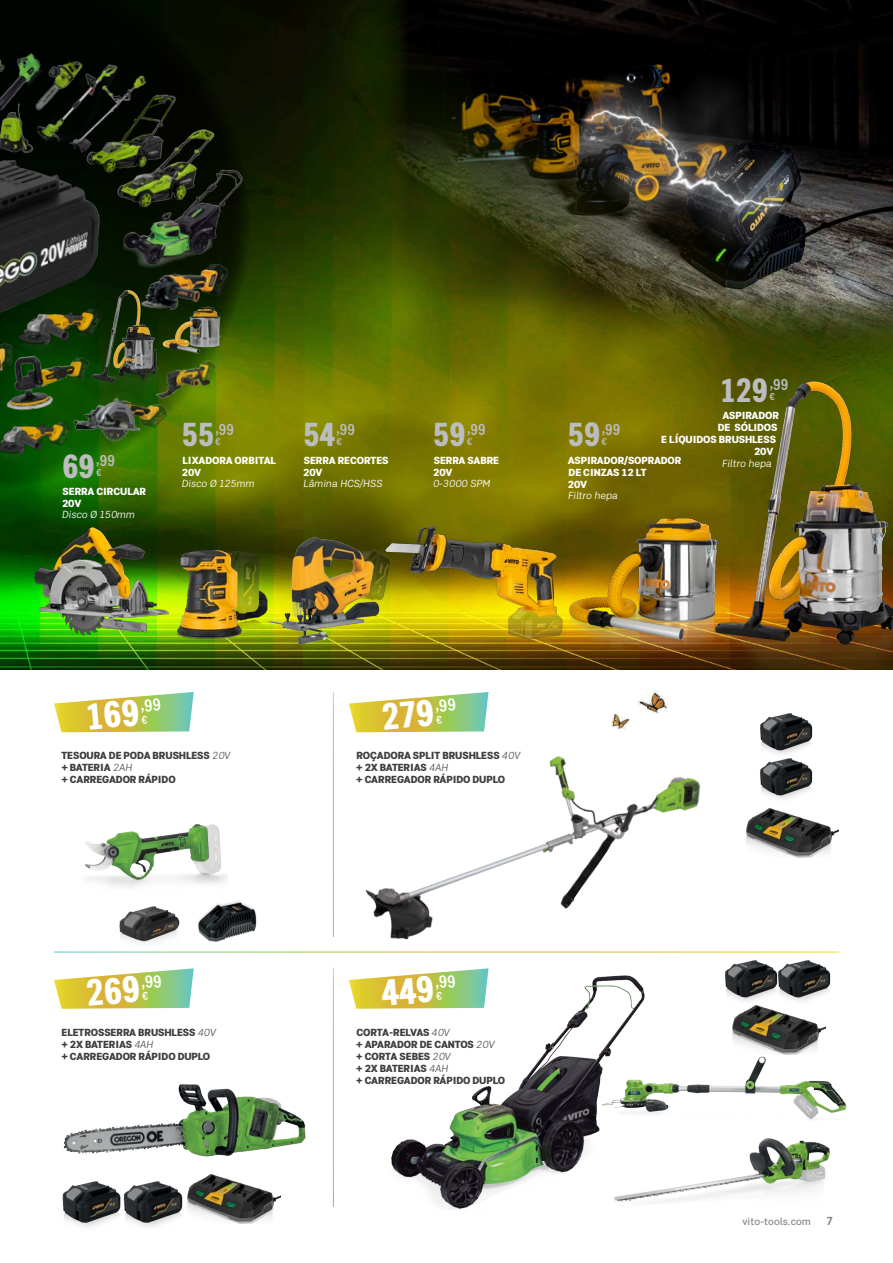
<style>
.page{position:relative;width:893px;height:1263px;background:#fff}
.page>*{position:absolute;margin:0;border:0;box-sizing:border-box;transform-origin:0 0}
.t1{font:700 34.5px "Kommon Grotesk Com";letter-spacing:-.04em;color:#bcbdc0}
.t2{font:500 16.05px "Kommon Grotesk Com";letter-spacing:-.04em;color:#bcbdc0}
.t3{font:700 12px "Kommon Grotesk";color:#808285}
.t4{font:800 10.5px "Kommon Grotesk";letter-spacing:-.01em;color:#3e3e3f}
.DESIGN_ESP{font:800 10.5px "Kommon Grotesk";letter-spacing:-.01em;color:#fff}
.t5{font:italic 10.5px "Kommon Grotesk";color:#fff}
.t6{font:500 10.5px "Kommon Grotesk";color:#808285}
.t7{font:500 10.35px "Kommon Grotesk Com";color:#bcbdc0}
.s1{font-weight:400;font-style:italic;color:#57585a}
</style>
<div class="page">
<img style="left:0;top:0;width:893px;height:669px">
<svg style="left:0;top:0;width:250px;height:489px;background:#354501"></svg>
<img style="left:0;top:13px;width:272px;height:55px">
<img style="left:0;top:158px;width:108px;height:173px">
<img style="left:0;top:331px;width:4px;height:3px">
<img style="left:195px;top:294px;width:42px;height:43px">
<img style="left:4px;top:270px;width:104px;height:64px">
<img style="left:0;top:334px;width:60px;height:53px">
<img style="left:6px;top:28px;width:149px;height:150px">
<img style="left:25px;top:35px;width:160px;height:159px">
<img style="left:105px;top:105px;width:123px;height:123px">
<img style="left:73px;top:73px;width:119px;height:120px">
<img style="left:0;top:143px;width:47px;height:15px">
<img style="left:0;top:22px;width:119px;height:121px">
<img style="left:0;top:17px;width:74px;height:118px">
<img style="left:50px;top:356px;width:160px;height:115px">
<img style="left:135px;top:337px;width:108px;height:75px">
<img style="left:0;top:387px;width:84px;height:100px">
<img style="left:195px;top:296px;width:30px;height:65px">
<img style="left:60px;top:277px;width:135px;height:134px">
<img style="left:108px;top:141px;width:153px;height:153px">
<img style="left:268px;top:517px;width:124px;height:139px">
<img style="left:711px;top:374px;width:182px;height:296px">
<img style="left:384px;top:513px;width:171px;height:134px">
<img style="left:22px;top:513px;width:149px;height:139px">
<img style="left:555px;top:508px;width:182px;height:162px">
<img style="left:361px;top:0;width:532px;height:361px">
<img style="left:157px;top:521px;width:127px;height:127px">
<img style="left:746px;top:817px;width:93px;height:40px">
<img style="left:753px;top:771px;width:60px;height:46px">
<img style="left:760px;top:713px;width:53px;height:58px">
<img style="left:198px;top:901px;width:59px;height:41px">
<img style="left:119px;top:906px;width:61px;height:37px">
<img style="left:85px;top:824px;width:143px;height:64px">
<img style="left:374px;top:951px;width:219px;height:259px">
<img style="left:593px;top:951px;width:254px;height:183px">
<img style="left:604px;top:1093px;width:240px;height:110px">
<img style="left:365px;top:756px;width:336px;height:184px">
<img style="left:478px;top:0;width:395px;height:389px">
<img style="left:611px;top:714px;width:19px;height:15px">
<img style="left:637px;top:690px;width:31px;height:23px">
<img style="left:62px;top:1181px;width:46px;height:46px">
<img style="left:199px;top:1174px;width:82px;height:49px">
<img style="left:63px;top:1084px;width:243px;height:73px">
<img style="left:108px;top:1181px;width:91px;height:46px">
<svg style="left:54px;top:692px;width:140px;height:40px"></svg>
<svg style="left:349px;top:692px;width:139px;height:40px"></svg>
<svg style="left:54px;top:968px;width:140px;height:41px"></svg>
<svg style="left:349px;top:968px;width:139px;height:41px"></svg>
<p class="t1" style="left:62px;top:440px;width:36px">69</p>
<p class="t2" style="left:96px;top:449px;width:21px">,99</p>
<p class="t7" style="left:96px;top:465px;width:7px">€</p>
<p class="DESIGN_ESP" style="left:63px;top:483px;width:85px">SERRA CIRCULAR</p>
<p class="DESIGN_ESP" style="left:62px;top:495px;width:21px">20V</p>
<p class="t5" style="left:62px;top:507px;width:74px">Disco Ø 150mm</p>
<p class="t1" style="left:181px;top:408px;width:35px">55</p>
<p class="t2" style="left:215px;top:418px;width:21px">,99</p>
<p class="t7" style="left:215px;top:434px;width:7px">€</p>
<p class="t1" style="left:303px;top:408px;width:35px">54</p>
<p class="t2" style="left:336px;top:418px;width:21px">,99</p>
<p class="t7" style="left:336px;top:434px;width:7px">€</p>
<p class="DESIGN_ESP" style="left:183px;top:452px;width:95px">LIXADORA ORBITAL</p>
<p class="DESIGN_ESP" style="left:182px;top:464px;width:21px">20V</p>
<p class="t5" style="left:182px;top:476px;width:74px">Disco Ø 125mm</p>
<p class="DESIGN_ESP" style="left:304px;top:452px;width:86px">SERRA RECORTES</p>
<p class="DESIGN_ESP" style="left:303px;top:464px;width:21px">20V</p>
<p class="t5" style="left:303px;top:476px;width:81px">Lâmina HCS/HSS</p>
<p class="t1" style="left:433px;top:408px;width:35px">59</p>
<p class="t2" style="left:467px;top:418px;width:21px">,99</p>
<p class="t7" style="left:467px;top:434px;width:7px">€</p>
<p class="DESIGN_ESP" style="left:434px;top:452px;width:67px">SERRA SABRE</p>
<p class="DESIGN_ESP" style="left:433px;top:464px;width:21px">20V</p>
<p class="t5" style="left:432px;top:476px;width:59px">0-3000 SPM</p>
<p class="t1" style="left:720px;top:364px;width:51px">129</p>
<p class="t2" style="left:769px;top:373px;width:21px">,99</p>
<p class="t7" style="left:769px;top:389px;width:7px">€</p>
<p class="DESIGN_ESP" style="left:722px;top:407px;width:58px">ASPIRADOR</p>
<p class="DESIGN_ESP" style="left:718px;top:419px;width:61px">DE SÓLIDOS</p>
<p class="DESIGN_ESP" style="left:661px;top:431px;width:116px">E LÍQUIDOS BRUSHLESS</p>
<p class="DESIGN_ESP" style="left:754px;top:443px;width:21px">20V</p>
<p class="t5" style="left:722px;top:456px;width:51px">Filtro hepa</p>
<p class="t1" style="left:567px;top:408px;width:35px">59</p>
<p class="t2" style="left:601px;top:418px;width:21px">,99</p>
<p class="t7" style="left:602px;top:434px;width:7px">€</p>
<p class="DESIGN_ESP" style="left:568px;top:452px;width:115px">ASPIRADOR/SOPRADOR</p>
<p class="DESIGN_ESP" style="left:569px;top:464px;width:79px">DE CINZAS 12 LT</p>
<p class="DESIGN_ESP" style="left:568px;top:476px;width:21px">20V</p>
<p class="t5" style="left:568px;top:488px;width:51px">Filtro hepa</p>
<p class="t4" style="left:62px;top:747px;width:170px">TESOURA DE PODA BRUSHLESS <span class="s1">20V</span></p>
<p class="t4" style="left:61px;top:759px;width:72px">+ BATERIA <span class="s1">2AH</span></p>
<p class="t4" style="left:61px;top:771px;width:116px">+ CARREGADOR RÁPIDO</p>
<p class="t4" style="left:356px;top:747px;width:165px">ROÇADORA SPLIT BRUSHLESS <span class="s1">40V</span></p>
<p class="t4" style="left:356px;top:759px;width:93px">+ 2X BATERIAS <span class="s1">4AH</span></p>
<p class="t4" style="left:356px;top:771px;width:150px">+ CARREGADOR RÁPIDO DUPLO</p>
<p class="t4" style="left:62px;top:1024px;width:156px">ELETROSSERRA BRUSHLESS <span class="s1">40V</span></p>
<p class="t4" style="left:61px;top:1036px;width:93px">+ 2X BATERIAS <span class="s1">4AH</span></p>
<p class="t4" style="left:61px;top:1048px;width:150px">+ CARREGADOR RÁPIDO DUPLO</p>
<p class="t4" style="left:356px;top:1024px;width:95px">CORTA-RELVAS <span class="s1">40V</span></p>
<p class="t4" style="left:356px;top:1036px;width:140px">+ APARADOR DE CANTOS <span class="s1">20V</span></p>
<p class="t4" style="left:356px;top:1048px;width:96px">+ CORTA SEBES <span class="s1">20V</span></p>
<p class="t4" style="left:356px;top:1060px;width:93px">+ 2X BATERIAS <span class="s1">4AH</span></p>
<p class="t4" style="left:356px;top:1072px;width:150px">+ CARREGADOR RÁPIDO DUPLO</p>
<p class="t6" style="left:743px;top:1214px;width:70px">vito-tools.com</p>
<p class="t3" style="left:827px;top:1212px;width:8px">7</p>
</div>
